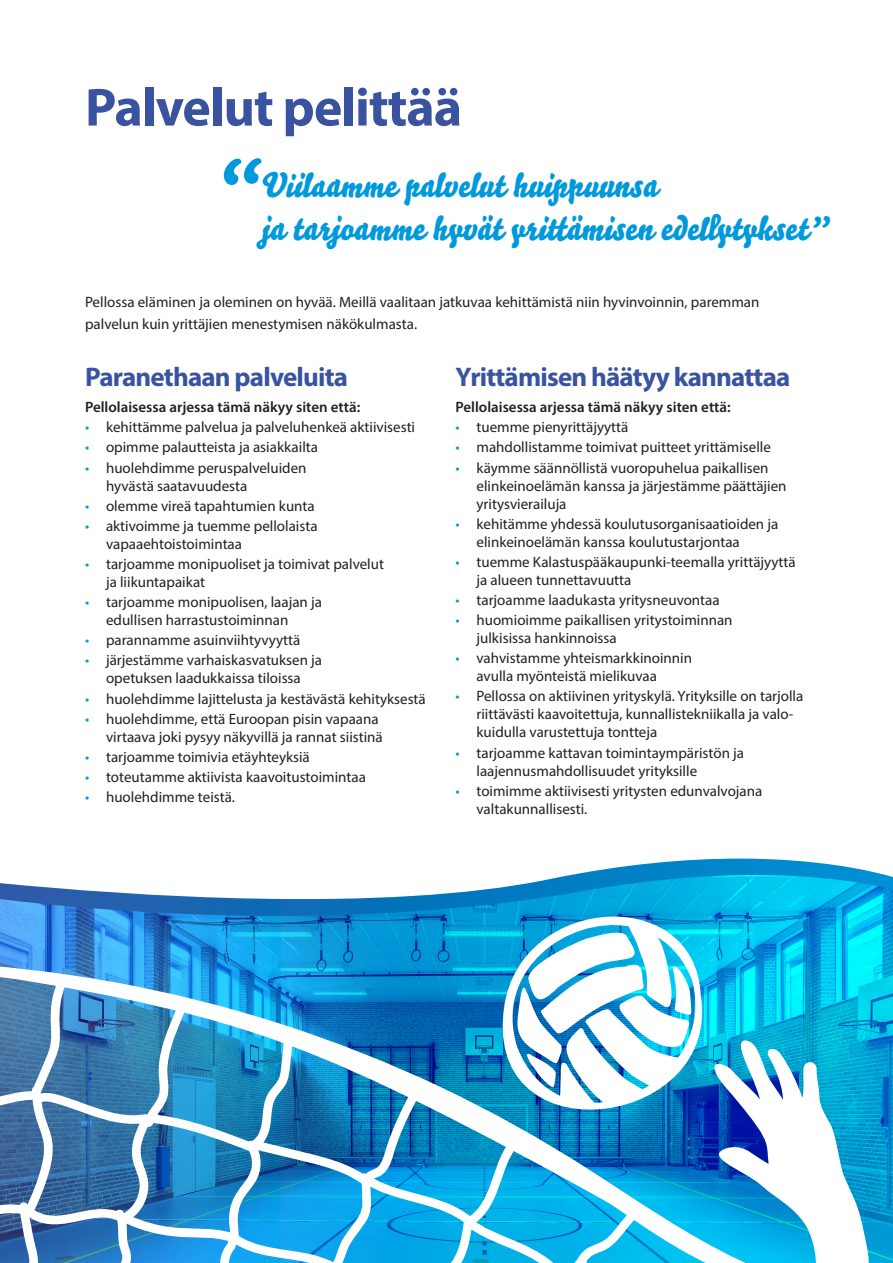
<style>
.page{position:relative;width:893px;height:1263px;background:#fff}
.page>*{position:absolute;margin:0;border:0;box-sizing:border-box;transform-origin:0 0}
.t1{font:76.5px "Bello Script Pro";color:#0099dc}
.t2{font:700 54px "Myriad Pro";letter-spacing:-.02em;color:#3a53a1}
.t3{font:33.75px/43.5px "Bello Script Pro";color:#0099dc}
.t4{font:700 27px "Myriad Pro";letter-spacing:-.03em;color:#3a53a1}
.t5{font:15px/18px "Myriad Pro";color:#231f20}
.t6{font:600 15px "Myriad Pro";color:#231f20}
.s1{color:#0099dc}
</style>
<div class="page">
<svg style="left:571px;top:858px;width:315px;height:17px"></svg>
<img style="left:0;top:875px;width:893px;height:388px">
<svg style="left:493px;top:879px;width:229px;height:47px;background:#14a2d9"></svg>
<img style="left:0;top:926px;width:870px;height:337px">
<h2 class="t2" style="left:85px;top:72px;width:379px">Palvelut pelittää</h2>
<h1 class="t1" style="left:214px;top:125px;width:47px">“</h1>
<h3 class="t3" style="left:261px;top:164px;width:569px">Viilaamme palvelut huippuunsa<br>ja tarjoamme hyvät yrittämisen edellytykset”</h3>
<p class="t5" style="left:85px;top:290px;width:676px;line-height:22.5px">Pellossa eläminen ja oleminen on hyvää. Meillä vaalitaan jatkuvaa kehittämistä niin hyvinvoinnin, paremman palvelun kuin yrittäjien menestymisen näkökulmasta.</p>
<h3 class="t4" style="left:85px;top:359px;width:264px">Paranethaan palveluita</h3>
<p class="t6" style="left:85px;top:398px;width:277px">Pellolaisessa arjessa tämä näkyy siten että:</p>
<p class="t5" style="left:85px;top:418px;width:332px"><span class="s1">•</span> kehittämme palvelua ja palveluhenkeä aktiivisesti</p>
<p class="t5" style="left:85px;top:438px;width:235px"><span class="s1">•</span> opimme palautteista ja asiakkailta</p>
<p class="t5" style="left:106px;top:458px;width:202px;text-indent:-21px"><span class="s1">•</span> huolehdimme peruspalveluiden hyvästä saatavuudesta</p>
<p class="t5" style="left:85px;top:496px;width:231px"><span class="s1">•</span> olemme vireä tapahtumien kunta</p>
<p class="t5" style="left:106px;top:516px;width:213px;text-indent:-21px"><span class="s1">•</span> aktivoimme ja tuemme pellolaista vapaaehtoistoimintaa</p>
<p class="t5" style="left:106px;top:555px;width:280px;text-indent:-21px"><span class="s1">•</span> tarjoamme monipuoliset ja toimivat palvelut ja liikuntapaikat</p>
<p class="t5" style="left:106px;top:593px;width:217px;text-indent:-21px"><span class="s1">•</span> tarjoamme monipuolisen, laajan ja edullisen harrastustoiminnan</p>
<p class="t5" style="left:85px;top:631px;width:217px"><span class="s1">•</span> parannamme asuinviihtyvyyttä</p>
<p class="t5" style="left:85px;top:651px;width:239px;text-align:center"><span class="s1">•</span> järjestämme varhaiskasvatuksen ja opetuksen laadukkaissa tiloissa</p>
<p class="t5" style="left:85px;top:689px;width:342px"><span class="s1">•</span> huolehdimme lajittelusta ja kestävästä kehityksestä</p>
<p class="t5" style="left:85px;top:709px;width:299px;text-align:right"><span class="s1">•</span> huolehdimme, että Euroopan pisin vapaana virtaava joki pysyy näkyvillä ja rannat siistinä</p>
<p class="t5" style="left:85px;top:747px;width:226px"><span class="s1">•</span> tarjoamme toimivia etäyhteyksiä</p>
<p class="t5" style="left:85px;top:768px;width:282px"><span class="s1">•</span> toteutamme aktiivista kaavoitustoimintaa</p>
<p class="t5" style="left:85px;top:788px;width:152px"><span class="s1">•</span> huolehdimme teistä.</p>
<h3 class="t4" style="left:455px;top:359px;width:336px">Yrittämisen häätyy kannattaa</h3>
<p class="t6" style="left:455px;top:398px;width:277px">Pellolaisessa arjessa tämä näkyy siten että:</p>
<p class="t5" style="left:455px;top:418px;width:174px"><span class="s1">•</span> tuemme pienyrittäjyyttä</p>
<p class="t5" style="left:455px;top:438px;width:317px"><span class="s1">•</span> mahdollistamme toimivat puitteet yrittämiselle</p>
<p class="t5" style="left:476px;top:458px;width:312px;text-indent:-21px"><span class="s1">•</span> käymme säännöllistä vuoropuhelua paikallisen elinkeinoelämän kanssa ja järjestämme päättäjien yritysvierailuja</p>
<p class="t5" style="left:476px;top:514px;width:303px;text-indent:-21px"><span class="s1">•</span> kehitämme yhdessä koulutusorganisaatioiden ja elinkeinoelämän kanssa koulutustarjontaa</p>
<p class="t5" style="left:476px;top:552px;width:321px;text-indent:-21px"><span class="s1">•</span> tuemme Kalastuspääkaupunki-teemalla yrittäjyyttä ja alueen tunnettavuutta</p>
<p class="t5" style="left:455px;top:591px;width:266px"><span class="s1">•</span> tarjoamme laadukasta yritysneuvontaa</p>
<p class="t5" style="left:476px;top:611px;width:258px;text-indent:-21px"><span class="s1">•</span> huomioimme paikallisen yritystoiminnan julkisissa hankinnoissa</p>
<p class="t5" style="left:476px;top:649px;width:217px;text-indent:-21px"><span class="s1">•</span> vahvistamme yhteismarkkinoinnin avulla myönteistä mielikuvaa</p>
<p class="t5" style="left:476px;top:687px;width:328px;text-indent:-21px"><span class="s1">•</span> Pellossa on aktiivinen yrityskylä. Yrityksille on tarjolla riittävästi kaavoitettuja, kunnallistekniikalla ja valo&shy;kuidulla varustettuja tontteja</p>
<p class="t5" style="left:476px;top:743px;width:269px;text-indent:-21px"><span class="s1">•</span> tarjoamme kattavan toimintaympäristön ja laajennusmahdollisuudet yrityksille</p>
<p class="t5" style="left:476px;top:781px;width:287px;text-indent:-21px"><span class="s1">•</span> toimimme aktiivisesti yritysten edunvalvojana valtakunnallisesti.</p>
</div>
